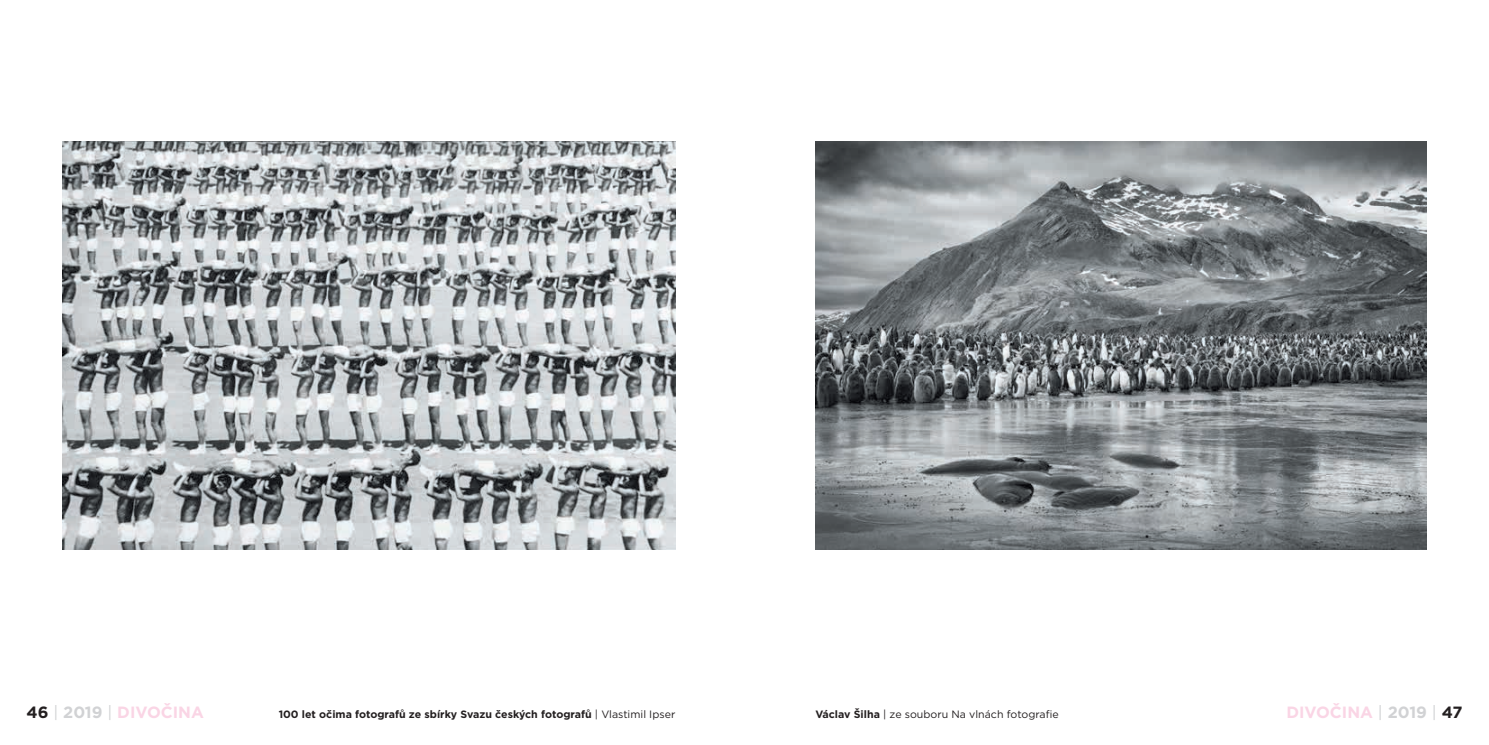
<style>
.page{position:relative;width:1489px;height:745px;background:#fff}
.page>*{position:absolute;margin:0;border:0;box-sizing:border-box;transform-origin:0 0}
.t1{font:700 16.25px "Gotham";color:#fad5e5}
.t2{font:700 10.62px "Gotham";color:#231f20}
.t3{font:10.62px "Gotham";color:#231f20}
.s1{color:#231f20}
.s2{font-weight:400;color:#d1d2d4}
.s3{color:#d1d2d4}
.s4{font-weight:400}
.s5{font-weight:700}
</style>
<div class="page">
<img style="left:62px;top:142px;width:613px;height:407px">
<img style="left:815px;top:142px;width:611px;height:407px">
<h1 class="t1" style="left:27px;top:701px;width:179px"><span class="s1">46</span> <span class="s2">|</span> <span class="s3">2019</span> <span class="s2">|</span> DIVOČINA</h1>
<p class="t2" style="left:279px;top:707px;width:398px">100 let očima fotografů ze sbírky Svazu českých fotografů <span class="s4">| Vlastimil Ipser</span></p>
<p class="t3" style="left:815px;top:707px;width:245px"><span class="s5">Václav Šilha</span> | ze souboru Na vlnách fotografie</p>
<h1 class="t1" style="left:1286px;top:701px;width:177px">DIVOČINA <span class="s2">|</span> <span class="s3">2019</span> <span class="s2">|</span> <span class="s1">47</span></h1>
</div>
